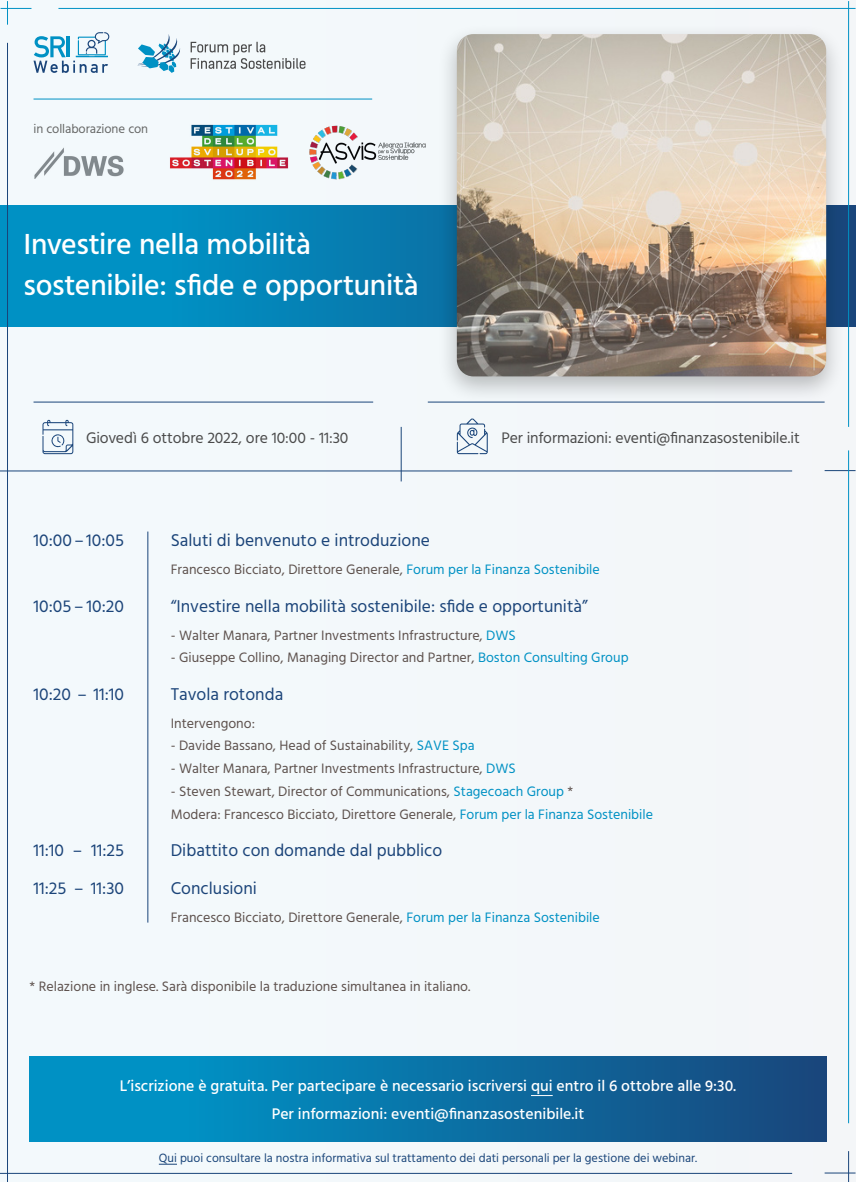
<style>
.page{position:relative;width:856px;height:1182px;background:#fff}
.page>*{position:absolute;margin:0;border:0;box-sizing:border-box;transform-origin:0 0}
.t1{font:500 29.75px/40.2px "Hind";letter-spacing:-.01em;color:#fff}
.t2{font:17.5px/37.6px "Hind";color:#1b4479}
.t3{font:500 15.75px/28px "Hind";color:#fff;text-align:center}
.t4{font:15.66px "Hind";letter-spacing:-.01em;color:#4a4a4a}
.t5{font:14px/22.8px "Hind";color:#5d514d}
.t6{font:12.86px "Hind";letter-spacing:-.005em;color:#666766}
.t7{font:12.25px "Hind";color:#1a457a}
.s1{color:#0091c4}
</style>
<div class="page">
<div style="left:0;top:482px;width:856px;height:699px;background:#f3f8fa"></div>
<div style="left:0;top:0;width:855px;height:481px;background:#f3f9fb"></div>
<svg style="left:0;top:205px;width:855px;height:122px;background:#0386b9"></svg>
<div style="left:29px;top:1056px;width:797px;height:85px;background:linear-gradient(to right,#009dd0,#18487e)"></div>
<svg style="left:191px;top:42px;width:114px;height:27px"></svg>
<svg style="left:137px;top:34px;width:44px;height:39px"></svg>
<div style="left:437px;top:23px;width:408px;height:382px;background:#000;opacity:.25"></div>
<img style="left:457px;top:34px;width:369px;height:342px">
<hr style="left:34px;top:402px;width:339px;height:1px;background:#1a457a">
<hr style="left:34px;top:99px;width:338px;height:1px;background:#0091c4">
<hr style="left:428px;top:402px;width:396px;height:1px;background:#1a457a">
<hr style="left:0;top:471px;width:792px;height:1px;background:#1a457a">
<hr style="left:0;top:1173px;width:792px;height:1px;background:#1a457a">
<hr style="left:1px;top:8px;width:30px;height:1px;background:#0091c4">
<hr style="left:824px;top:470px;width:31px;height:1px;background:#1a457a">
<hr style="left:824px;top:1172px;width:31px;height:1px;background:#1a457a">
<hr style="left:58px;top:8px;width:797px;height:1px;background:#0091c4">
<svg style="left:7px;top:1px;width:1px;height:24px"></svg>
<hr style="left:7px;top:43px;width:1px;height:1138px;background:#1a457a">
<hr style="left:848px;top:1px;width:1px;height:426px;background:#0091c4">
<hr style="left:848px;top:450px;width:1px;height:673px;background:#0091c4">
<hr style="left:848px;top:1151px;width:1px;height:30px;background:#1a457a">
<hr style="left:401px;top:427px;width:1px;height:54px;background:#1a457a">
<hr style="left:148px;top:531px;width:1px;height:391px;background:#1a457a">
<svg style="left:34px;top:32px;width:76px;height:41px"></svg>
<svg style="left:457px;top:418px;width:31px;height:36px"></svg>
<svg style="left:42px;top:420px;width:31px;height:34px"></svg>
<svg style="left:159px;top:1163px;width:18px;height:1px"></svg>
<svg style="left:531px;top:1095px;width:22px;height:1px"></svg>
<img style="left:34px;top:147px;width:90px;height:32px">
<img style="left:309px;top:125px;width:117px;height:55px">
<img style="left:170px;top:124px;width:119px;height:56px">
<p class="t6" style="left:34px;top:120px;width:116px">in collaborazione con</p>
<h1 class="t1" style="left:24px;top:226px;width:397px">Investire nella mobilità sostenibile: sfide e opportunità</h1>
<p class="t4" style="left:86px;top:427px;width:264px">Giovedì 6 ottobre 2022, ore 10:00 - 11:30</p>
<p class="t4" style="left:501px;top:427px;width:300px">Per informazioni: eventi@finanzasostenibile.it</p>
<p class="t2" style="left:34px;top:522px;width:92px">10:00 – 10:05</p>
<p class="t2" style="left:34px;top:588px;width:92px">10:05 – 10:20</p>
<p class="t2" style="left:34px;top:676px;width:92px">10:20 – 11:10</p>
<p class="t2" style="left:34px;top:832px;width:92px">11:10 – 11:25<br>11:25 – 11:30</p>
<p class="t2" style="left:171px;top:522px;width:261px">Saluti di benvenuto e introduzione</p>
<p class="t5" style="left:171px;top:559px;width:430px">Francesco Bicciato, Direttore Generale, <span class="s1">Forum per la Finanza Sostenibile</span></p>
<p class="t2" style="left:171px;top:588px;width:418px">“Investire nella mobilità sostenibile: sfide e opportunità”</p>
<p class="t5" style="left:171px;top:624px;width:347px">- Walter Manara, Partner Investments Infrastructure, <span class="s1">DWS</span></p>
<p class="t5" style="left:171px;top:647px;width:459px">- Giuseppe Collino, Managing Director and Partner, <span class="s1">Boston Consulting Group</span></p>
<p class="t2" style="left:171px;top:676px;width:114px">Tavola rotonda</p>
<p class="t5" style="left:171px;top:712px;width:86px">Intervengono:</p>
<p class="t5" style="left:171px;top:735px;width:305px">- Davide Bassano, Head of Sustainability, <span class="s1">SAVE Spa</span></p>
<p class="t5" style="left:171px;top:758px;width:347px">- Walter Manara, Partner Investments Infrastructure, <span class="s1">DWS</span></p>
<p class="t5" style="left:171px;top:780px;width:484px">- Steven Stewart, Director of Communications, <span class="s1">Stagecoach Group</span> *<br>Modera: Francesco Bicciato, Direttore Generale, <span class="s1">Forum per la Finanza Sostenibile</span></p>
<p class="t2" style="left:171px;top:832px;width:273px">Dibattito con domande dal pubblico<br>Conclusioni</p>
<p class="t5" style="left:171px;top:906px;width:430px">Francesco Bicciato, Direttore Generale, <span class="s1">Forum per la Finanza Sostenibile</span></p>
<p class="t5" style="left:30px;top:975px;width:442px">* Relazione in inglese. Sarà disponibile la traduzione simultanea in italiano.</p>
<p class="t3" style="left:120px;top:1072px;width:618px">L’iscrizione è gratuita. Per partecipare è necessario iscriversi qui entro il 6 ottobre alle 9:30.<br>Per informazioni: eventi@finanzasostenibile.it</p>
<p class="t7" style="left:159px;top:1149px;width:540px">Qui puoi consultare la nostra informativa sul trattamento dei dati personali per la gestione dei webinar.</p>
</div>
